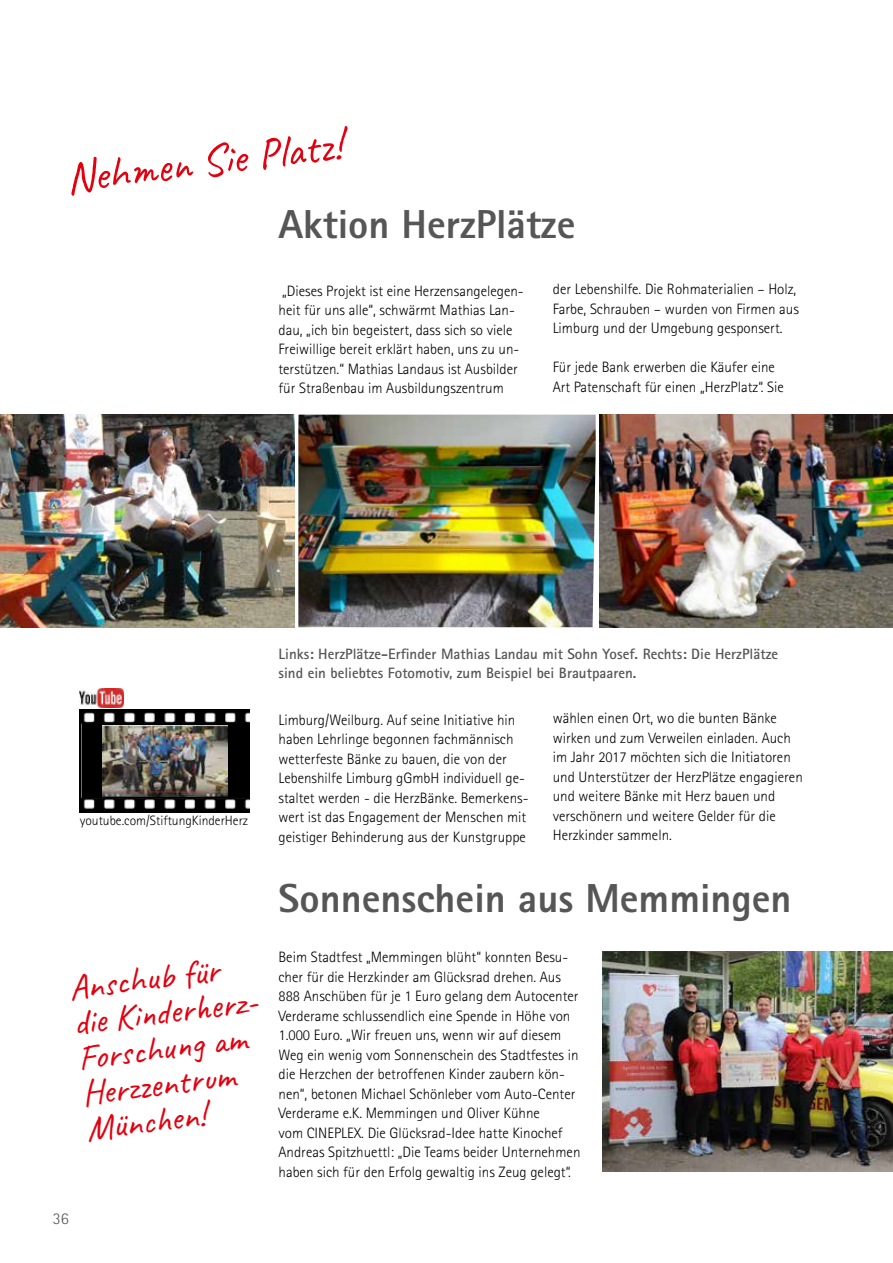
<style>
.page{position:relative;width:893px;height:1263px;background:#fff}
.page>*{position:absolute;margin:0;border:0;box-sizing:border-box;transform-origin:0 0}
.t1{font:45px "Caveat";color:#e3000f}
.t2{font:800 40.5px "Rotis Sans Serif Std";color:#565656}
.t3{font:36px/35.5px "Caveat";color:#e3000f}
.t4{font:300 16.5px "Rotis Sans Serif Std";color:#565656}
.t5{font:300 15px/19.5px "Rotis Sans Serif Std";color:#000}
.t6{font:700 15px/19.5px "Rotis Sans Serif Std";color:#565656}
.t7{font:300 13.5px "Rotis Sans Serif Std";color:#000}
</style>
<div class="page">
<img style="left:298px;top:415px;width:298px;height:212px">
<img style="left:600px;top:415px;width:293px;height:212px">
<img style="left:0;top:415px;width:294px;height:212px">
<img style="left:80px;top:709px;width:170px;height:104px">
<div style="left:82px;top:723px;width:168px;height:75px;background:#000"></div>
<img style="left:102px;top:725px;width:126px;height:72px">
<img style="left:80px;top:689px;width:44px;height:18px">
<img style="left:603px;top:951px;width:290px;height:220px">
<h1 class="t1" style="left:64px;top:150px;width:277px;rotate:-7deg">Nehmen Sie Platz!</h1>
<h2 class="t2" style="left:279px;top:199px;width:298px">Aktion HerzPlätze</h2>
<p class="t5" style="left:279px;top:281px;width:247px">„Dieses Projekt ist eine Herzensangelegen&shy;heit für uns alle“, schwärmt Mathias Lan&shy;dau, „ich bin begeistert, dass sich so viele Freiwillige bereit erklärt haben, uns zu un&shy;terstützen.“ Mathias Landaus ist Ausbilder für Straßenbau im Ausbildungszentrum</p>
<p class="t5" style="left:553px;top:279px;width:248px">der Lebenshilfe. Die Rohmaterialien – Holz,<br>Farbe, Schrauben – wurden von Firmen aus<br>Limburg und der Umgebung gesponsert.</p>
<p class="t5" style="left:553px;top:357px;width:233px">Für jede Bank erwerben die Käufer eine<br>Art Patenschaft für einen „HerzPlatz“. Sie</p>
<p class="t7" style="left:80px;top:813px;width:170px">youtube.com/StiftungKinderHerz</p>
<h3 class="t3" style="left:67px;top:970px;width:211px;rotate:-7deg">Anschub für<br>die Kinderherz-<br>Forschung am<br>Herzzentrum<br>München!</h3>
<p class="t4" style="left:53px;top:1209px;width:17px">36</p>
<p class="t6" style="left:279px;top:644px;width:501px">Links: HerzPlätze-Erfinder Mathias Landau mit Sohn Yosef. Rechts: Die HerzPlätze sind ein beliebtes Fotomotiv, zum Beispiel bei Brautpaaren.</p>
<p class="t5" style="left:279px;top:710px;width:252px">Limburg/Weilburg. Auf seine Initiative hin haben Lehrlinge begonnen fachmännisch wetterfeste Bänke zu bauen, die von der Lebenshilfe Limburg gGmbH individuell ge&shy;staltet werden - die HerzBänke. Bemerkens&shy;wert ist das Engagement der Menschen mit geistiger Behinderung aus der Kunstgruppe</p>
<p class="t5" style="left:553px;top:708px;width:252px">wählen einen Ort, wo die bunten Bänke wirken und zum Verweilen einladen. Auch im Jahr 2017 möchten sich die Initiatoren und Unterstützer der HerzPlätze engagieren und weitere Bänke mit Herz bauen und verschönern und weitere Gelder für die Herzkinder sammeln.</p>
<h2 class="t2" style="left:279px;top:873px;width:515px">Sonnenschein aus Memmingen</h2>
<p class="t5" style="left:279px;top:947px;width:303px">Beim Stadtfest „Memmingen blüht“ konnten Besu&shy;cher für die Herzkinder am Glücksrad drehen. Aus 888 Anschüben für je 1 Euro gelang dem Autocenter Verderame schlussendlich eine Spende in Höhe von 1.000 Euro. „Wir freuen uns, wenn wir auf diesem Weg ein wenig vom Sonnenschein des Stadtfestes in die Herzchen der betroffenen Kinder zaubern kön&shy;nen“, betonen Michael Schönleber vom Auto-Center Verderame e.K. Memmingen und Oliver Kühne<br>vom CINEPLEX. Die Glücksrad-Idee hatte Kinochef Andreas Spitzhuettl: „Die Teams beider Unternehmen haben sich für den Erfolg gewaltig ins Zeug gelegt“.</p>
</div>
